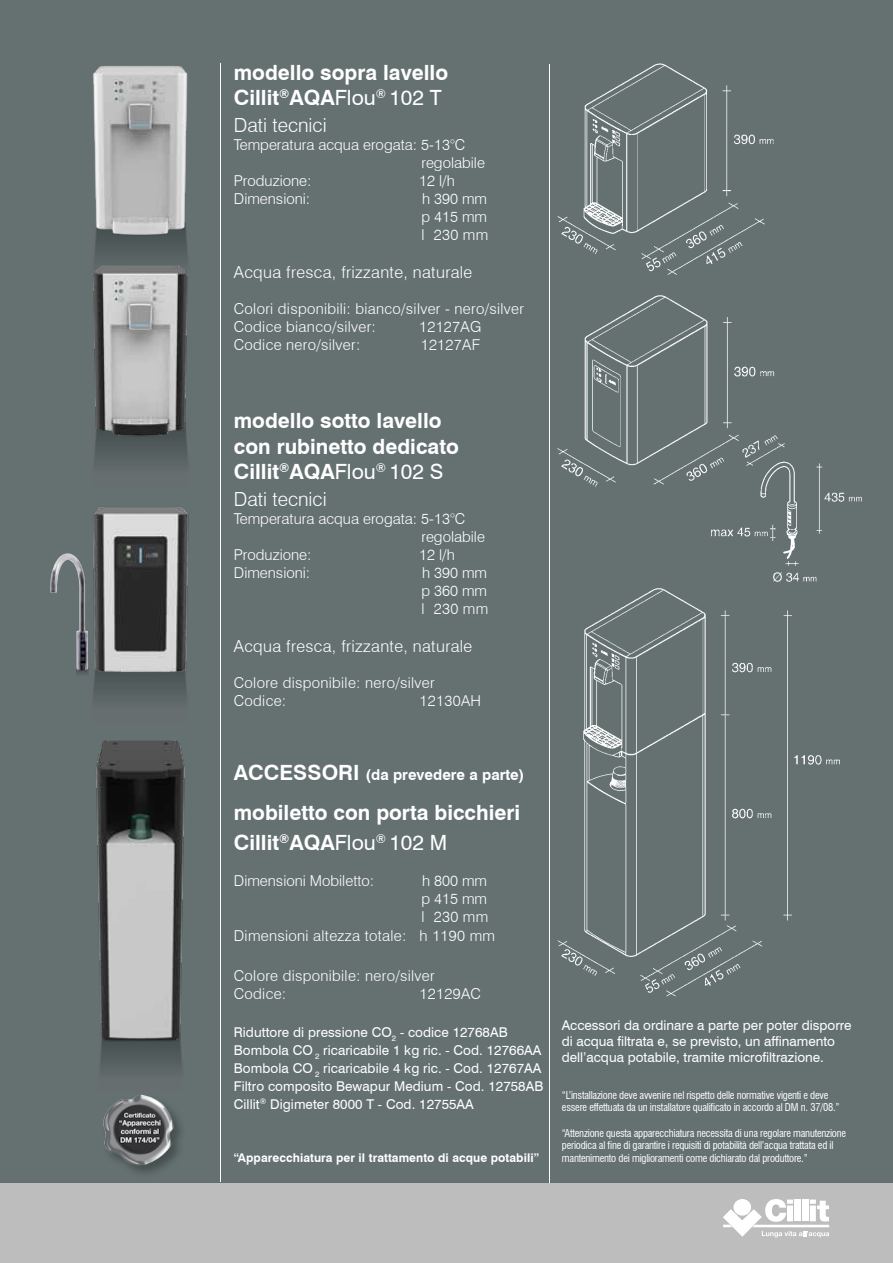
<style>
.page{position:relative;width:893px;height:1263px;background:#fff}
.page>*{position:absolute;margin:0;border:0;box-sizing:border-box;transform-origin:0 0}
.t1{font:700 21px/25.5px "Swiss 721 BT";color:#fff}
.t2{font:300 19.5px "Swiss 721 BT";color:#fff}
.t3{font:300 16.5px "Swiss 721 BT";letter-spacing:.02em;color:#fff}
.t4{font:300 15px/18px "Swiss 721 BT";letter-spacing:.02em;color:#fff;text-align:justify}
.t5{font:300 15px "Swiss 721 BT";color:#fff}
.t6{font:700 15px "Swiss 721 BT";color:#fff}
.t7{font:13.5px/18px "Swiss 721 BT";letter-spacing:.005em;color:#fff}
.t8{font:700 12px "Swiss 721 BT";letter-spacing:.005em;color:#fff}
.t9{font:condensed 10.5px/12.6px "Swiss 721 BT";letter-spacing:-.02em;color:#fff}
.s1{font-weight:400}
.s2{font-size:21px}
</style>
<div class="page">
<div style="left:0;top:1182px;width:893px;height:81px;background:#bebdbd"></div>
<svg style="left:723px;top:1199px;width:106px;height:38px"></svg>
<div style="left:0;top:0;width:893px;height:1182px;background:#657171"></div>
<hr style="left:220px;top:64px;width:1px;height:1118px;background:#fff">
<hr style="left:549px;top:64px;width:1px;height:1118px;background:#fff">
<img style="left:96px;top:740px;width:89px;height:310px">
<img style="left:557px;top:64px;width:217px;height:211px">
<img style="left:557px;top:295px;width:218px;height:192px">
<img style="left:681px;top:401px;width:181px;height:177px">
<img style="left:557px;top:578px;width:283px;height:419px">
<img style="left:93px;top:66px;width:95px;height:181px">
<img style="left:92px;top:252px;width:97px;height:196px">
<div style="left:101px;top:1092px;width:86px;height:87px;background:#000;opacity:.3"></div>
<img style="left:103px;top:1095px;width:71px;height:71px">
<img style="left:88px;top:507px;width:101px;height:179px">
<svg style="left:77px;top:670px;width:11px;height:4px"></svg>
<img style="left:50px;top:553px;width:38px;height:117px">
<h1 class="t1" style="left:234px;top:59px;width:216px">modello sopra lavello<br>Cillit<sup>®</sup>AQA<span class="s1">Flou</span><sup>®</sup> <span class="s1">102 T</span></h1>
<h2 class="t2" style="left:234px;top:113px;width:94px">Dati tecnici</h2>
<h3 class="t5" style="left:234px;top:136px;width:233px">Temperatura acqua erogata: 5-13°C</h3>
<h3 class="t5" style="left:421px;top:154px;width:65px">regolabile</h3>
<h3 class="t5" style="left:234px;top:172px;width:79px">Produzione:</h3>
<h3 class="t4" style="left:419px;top:172px;width:37px">12 l/h</h3>
<h3 class="t5" style="left:234px;top:190px;width:78px">Dimensioni:</h3>
<h3 class="t4" style="left:421px;top:190px;width:68px">h 390 mm p 415 mm l 230 mm</h3>
<h3 class="t3" style="left:234px;top:262px;width:240px">Acqua fresca, frizzante, naturale</h3>
<h3 class="t4" style="left:234px;top:299px;width:292px">Colori disponibili: bianco/silver - nero/silver<br>Codice bianco/silver:</h3>
<h3 class="t4" style="left:419px;top:317px;width:64px">12127AG</h3>
<h3 class="t4" style="left:234px;top:335px;width:128px">Codice nero/silver:</h3>
<h3 class="t4" style="left:421px;top:335px;width:61px">12127AF</h3>
<h1 class="t1" style="left:234px;top:408px;width:226px">modello sotto lavello con rubinetto dedicato<br>Cillit<sup>®</sup>AQA<span class="s1">Flou</span><sup>®</sup> <span class="s1">102 S</span></h1>
<h2 class="t2" style="left:234px;top:487px;width:94px">Dati tecnici</h2>
<h3 class="t5" style="left:234px;top:510px;width:233px">Temperatura acqua erogata: 5-13°C</h3>
<h3 class="t5" style="left:421px;top:528px;width:65px">regolabile</h3>
<h3 class="t5" style="left:234px;top:546px;width:79px">Produzione:</h3>
<h3 class="t4" style="left:419px;top:546px;width:37px">12 l/h</h3>
<h3 class="t5" style="left:234px;top:564px;width:78px">Dimensioni:</h3>
<h3 class="t4" style="left:421px;top:564px;width:68px">h 390 mm p 360 mm l 230 mm</h3>
<h3 class="t3" style="left:234px;top:636px;width:240px">Acqua fresca, frizzante, naturale</h3>
<h3 class="t4" style="left:234px;top:673px;width:202px">Colore disponibile: nero/silver<br>Codice:</h3>
<h3 class="t4" style="left:420px;top:691px;width:63px">12130AH</h3>
<h3 class="t6" style="left:234px;top:765px;width:292px"><span class="s2">ACCESSORI</span> (da prevedere a parte)</h3>
<h1 class="t1" style="left:234px;top:798px;width:288px;line-height:29.1px">mobiletto con porta bicchieri<br>Cillit<sup>®</sup>AQA<span class="s1">Flou</span><sup>®</sup> <span class="s1">102 M</span></h1>
<h3 class="t5" style="left:234px;top:871px;width:142px">Dimensioni Mobiletto:</h3>
<h3 class="t4" style="left:421px;top:871px;width:68px">h 800 mm p 415 mm l 230 mm</h3>
<h3 class="t4" style="left:234px;top:927px;width:263px">Dimensioni altezza totale: h 1190 mm</h3>
<h3 class="t4" style="left:234px;top:966px;width:202px">Colore disponibile: nero/silver<br>Codice:</h3>
<h3 class="t4" style="left:420px;top:984px;width:63px">12129AC</h3>
<p class="t7" style="left:562px;top:1016px;width:292px;line-height:16.2px">Accessori da ordinare a parte per poter disporre di acqua filtrata e, se previsto, un affinamento dell’acqua potabile, tramite microfiltrazione.</p>
<p class="t7" style="left:234px;top:1023px;width:311px">Riduttore di pressione CO<sub>2</sub> - codice 12768AB Bombola CO <sub>2</sub> ricaricabile 1 kg ric. - Cod. 12766AA Bombola CO <sub>2</sub> ricaricabile 4 kg ric. - Cod. 12767AA Filtro composito Bewapur Medium - Cod. 12758AB Cillit<sup>®</sup> Digimeter 8000 T - Cod. 12755AA</p>
<p class="t9" style="left:562px;top:1089px;width:279px">“L’installazione deve avvenire nel rispetto delle normative vigenti e deve essere effettuata da un installatore qualificato in accordo al DM n. 37/08.”</p>
<p class="t9" style="left:562px;top:1126px;width:286px">“Attenzione questa apparecchiatura necessita di una regolare manutenzione periodica al fine di garantire i requisiti di potabilità dell’acqua trattata ed il</p>
<p class="t8" style="left:234px;top:1150px;width:307px">“Apparecchiatura per il trattamento di acque potabili”</p>
<p class="t9" style="left:562px;top:1152px;width:247px">mantenimento dei miglioramenti come dichiarato dal produttore.”</p>
</div>
